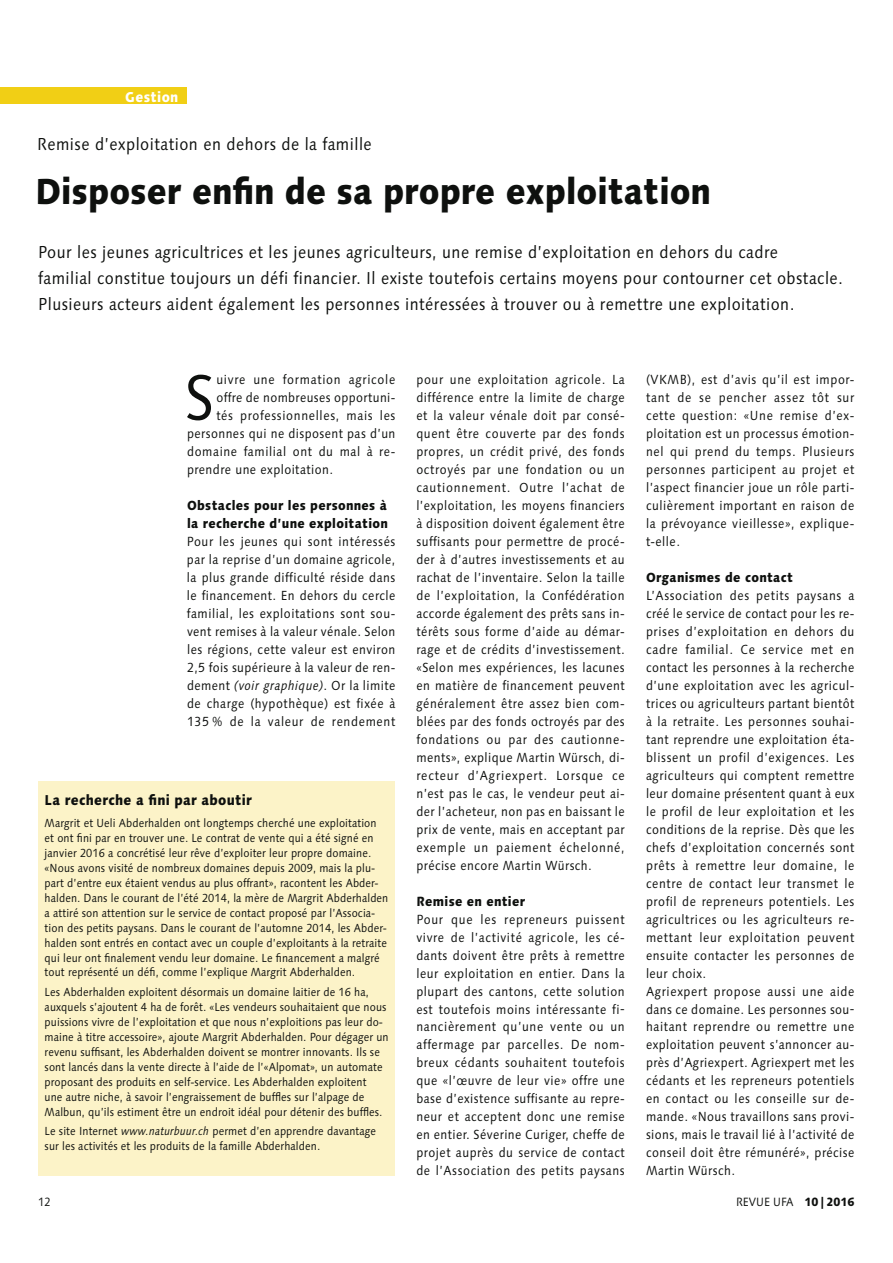
<style>
.page{position:relative;width:893px;height:1263px;background:#fff}
.page>*{position:absolute;margin:0;border:0;box-sizing:border-box;transform-origin:0 0}
.t1{font:64.2px "Linotype Syntax";color:#0e100e;scale:.9 1}
.t2{font:800 36px "Linotype Syntax";color:#0e100e;scale:.9 1}
.t3{font:17.25px/26.2px "Linotype Syntax";letter-spacing:.03em;color:#0e100e;scale:.9 1}
.t4{font:800 14.25px "Linotype Syntax";letter-spacing:.02em;color:#0e100e;scale:.9 1}
.t5{font:800 14.25px "Linotype Syntax";letter-spacing:.025em;color:#fff;scale:.9 1}
.t6{font:13.2px/18px "Linotype Syntax";letter-spacing:.045em;color:#0e100e;text-align:justify;scale:.9 1}
.t7{font:800 13.2px/18px "Linotype Syntax";letter-spacing:.025em;color:#0e100e;scale:.9 1}
.t8{font:12px "Linotype Syntax";color:#0e100e;scale:.9 1}
.t9{font:12px "Linotype Syntax";color:#0e100e;scale:.88 1}
.t10{font:11.7px/15px "Linotype Syntax";letter-spacing:.01em;color:#0e100e;scale:.9 1}
.s1{font-style:italic}
.s2{font-weight:800}
</style>
<div class="page">
<div style="left:0;top:87px;width:187px;height:17px;background:#f1cf15"></div>
<div style="left:38px;top:781px;width:357px;height:394px;background:#fcf3c8"></div>
<p class="t5" style="left:125px;top:91px;width:60px">Gestion</p>
<h3 class="t3" style="left:37px;top:132px;width:373px">Remise d’exploitation en dehors de la famille</h3>
<h2 class="t2" style="left:35px;top:176px;width:752px">Disposer enfin de sa propre exploitation</h2>
<p class="t3" style="left:38px;top:240px;width:895px">Pour les jeunes agricultrices et les jeunes agriculteurs, une remise d’exploitation en dehors du cadre<br>familial constitue toujours un défi financier. Il existe toutefois certains moyens pour contourner cet obstacle.<br>Plusieurs acteurs aident également les personnes intéressées à trouver ou à remettre une exploitation.</p>
<h1 class="t1" style="left:185px;top:370px;width:34px">S</h1>
<p class="t6" style="left:216px;top:371px;width:200px">uivre une formation agricole</p>
<p class="t6" style="left:216px;top:389px;width:200px">offre de nombreuses opportuni-</p>
<p class="t6" style="left:216px;top:407px;width:200px">tés professionnelles, mais les</p>
<p class="t6" style="left:187px;top:425px;width:233px">personnes qui ne disposent pas d’un</p>
<p class="t6" style="left:187px;top:443px;width:233px">domaine familial ont du mal à re-</p>
<p class="t6" style="left:187px;top:461px;width:163px">prendre une exploitation.</p>
<p class="t7" style="left:187px;top:497px;width:225px">Obstacles pour les personnes à la recherche d’une exploitation</p>
<p class="t6" style="left:187px;top:533px;width:233px">Pour les jeunes qui sont intéressés par la reprise d’un domaine agricole, la plus grande difficulté réside dans le financement. En dehors du cercle familial, les exploitations sont sou&shy;vent remises à la valeur vénale. Selon les régions, cette valeur est environ 2,5 fois supérieure à la valeur de ren&shy;dement <span class="s1">(voir graphique)</span>. Or la limite de charge (hypothèque) est fixée à 135 % de la valeur de rendement</p>
<p class="t4" style="left:45px;top:794px;width:232px">La recherche a fini par aboutir</p>
<p class="t10" style="left:45px;top:816px;width:383px">Margrit et Ueli Abderhalden ont longtemps cherché une exploitation et ont fini par en trouver une. Le contrat de vente qui a été signé en janvier 2016 a concrétisé leur rêve d’exploiter leur propre domaine. «Nous avons visité de nombreux domaines depuis 2009, mais la plu&shy;part d’entre eux étaient vendus au plus offrant», racontent les Abder&shy;halden. Dans le courant de l’été 2014, la mère de Margrit Abderhalden a attiré son attention sur le service de contact proposé par l’Associa&shy;tion des petits paysans. Dans le courant de l’automne 2014, les Abder&shy;halden sont entrés en contact avec un couple d’exploitants à la retraite qui leur ont finalement vendu leur domaine. Le financement a malgré tout représenté un défi, comme l’explique Margrit Abderhalden.</p>
<p class="t10" style="left:45px;top:985px;width:384px">Les Abderhalden exploitent désormais un domaine laitier de 16 ha, auxquels s’ajoutent 4 ha de forêt. «Les vendeurs souhaitaient que nous puissions vivre de l’exploitation et que nous n’exploitions pas leur do&shy;maine à titre accessoire», ajoute Margrit Abderhalden. Pour dégager un revenu suffisant, les Abderhalden doivent se montrer innovants. Ils se sont lancés dans la vente directe à l’aide de l’«Alpomat», un automate proposant des produits en self-service. Les Abderhalden exploitent<br>une autre niche, à savoir l’engraissement de buffles sur l’alpage de Malbun, qu’ils estiment être un endroit idéal pour détenir des buffles.</p>
<p class="t10" style="left:45px;top:1124px;width:370px">Le site Internet <span class="s1">www.naturbuur.ch</span> permet d’en apprendre davantage sur les activités et les produits de la famille Abderhalden.</p>
<p class="t6" style="left:416px;top:371px;width:233px">pour une exploitation agricole. La différence entre la limite de charge et la valeur vénale doit par consé&shy;quent être couverte par des fonds propres, un crédit privé, des fonds octroyés par une fondation ou un cautionnement. Outre l’achat de l’exploitation, les moyens financiers à disposition doivent également être suffisants pour permettre de procé&shy;der à d’autres investissements et au rachat de l’inventaire. Selon la taille de l’exploitation, la Confédération accorde également des prêts sans in&shy;térêts sous forme d’aide au démar&shy;rage et de crédits d’investissement. «Selon mes expériences, les lacunes en matière de financement peuvent généralement être assez bien com&shy;blées par des fonds octroyés par des fondations ou par des cautionne&shy;ments», explique Martin Würsch, di&shy;recteur d’Agriexpert. Lorsque ce n’est pas le cas, le vendeur peut ai&shy;der l’acheteur, non pas en baissant le prix de vente, mais en acceptant par exemple un paiement échelonné, précise encore Martin Würsch.</p>
<p class="t7" style="left:416px;top:893px;width:122px">Remise en entier</p>
<p class="t6" style="left:416px;top:911px;width:233px">Pour que les repreneurs puissent vivre de l’activité agricole, les cé&shy;dants doivent être prêts à remettre leur exploitation en entier. Dans la plupart des cantons, cette solution est toutefois moins intéressante fi&shy;nancièrement qu’une vente ou un affermage par parcelles. De nom&shy;breux cédants souhaitent toutefois que «l’œuvre de leur vie» offre une base d’existence suffisante au repre&shy;neur et acceptent donc une remise en entier. Séverine Curiger, cheffe de projet auprès du service de contact de l’Association des petits paysans</p>
<p class="t6" style="left:646px;top:371px;width:233px">(VKMB), est d’avis qu’il est impor&shy;tant de se pencher assez tôt sur cette question: «Une remise d’ex&shy;ploitation est un processus émotion&shy;nel qui prend du temps. Plusieurs personnes participent au projet et l’aspect financier joue un rôle parti&shy;culièrement important en raison de la prévoyance vieillesse», explique&shy;t-elle.</p>
<p class="t7" style="left:646px;top:569px;width:165px">Organismes de contact</p>
<p class="t6" style="left:646px;top:587px;width:233px;text-align:left">L’Association des petits paysans a créé le service de contact pour les re&shy;prises d’exploitation en dehors du cadre familial. Ce service met en contact les personnes à la recherche d’une exploitation avec les agricul&shy;trices ou agriculteurs partant bientôt à la retraite. Les personnes souhai&shy;tant reprendre une exploitation éta&shy;blissent un profil d’exigences. Les agriculteurs qui comptent remettre leur domaine présentent quant à eux le profil de leur exploitation et les conditions de la reprise. Dès que les chefs d’exploitation concernés sont prêts à remettre leur domaine, le centre de contact leur transmet le profil de repreneurs potentiels. Les agricultrices ou les agriculteurs re&shy;mettant leur exploitation peuvent ensuite contacter les personnes de leur choix.<br>Agriexpert propose aussi une aide dans ce domaine. Les personnes sou&shy;haitant reprendre ou remettre une exploitation peuvent s’annoncer au&shy;près d’Agriexpert. Agriexpert met les cédants et les repreneurs potentiels en contact ou les conseille sur de&shy;mande. «Nous travaillons sans provi&shy;sions, mais le travail lié à l’activité de conseil doit être rémunéré», précise Martin Würsch.</p>
<p class="t9" style="left:38px;top:1197px;width:16px">12</p>
<p class="t8" style="left:736px;top:1197px;width:133px">REVUE UFA <span class="s2">10 | 2016</span></p>
</div>
